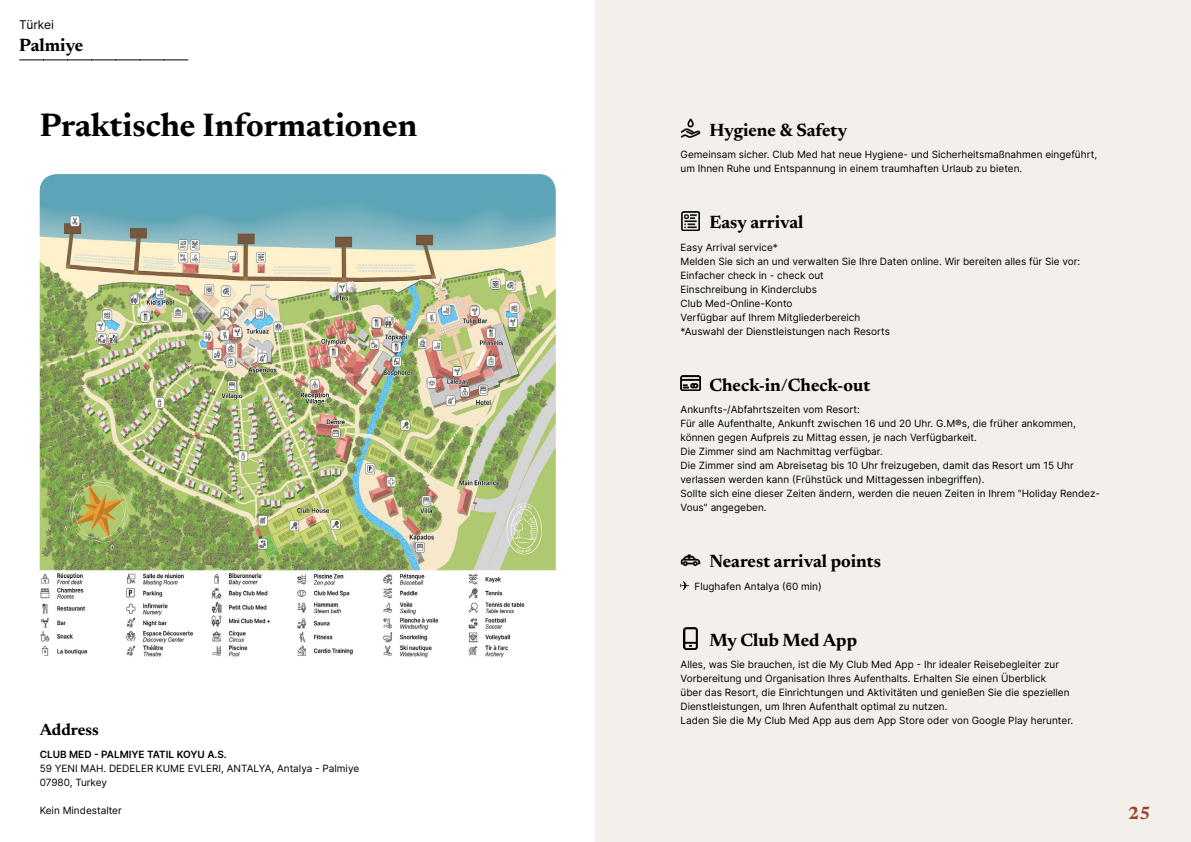
<style>
.page{position:relative;width:1191px;height:842px;background:#fff}
.page>*{position:absolute;margin:0;border:0;box-sizing:border-box;transform-origin:0 0}
.t1{font:700 33px "Newsreader 24 pt";color:#000}
.t2{font:700 18px "Newsreader 24 pt";color:#000}
.t3{font:700 18px "Newsreader 24 pt";color:#9d432c}
.t4{font:700 16.5px "Newsreader 24 pt";color:#000}
.t5{font:12px "Inter";color:#000}
.t6{font:10px/14px "Inter";color:#000}
.t7{font:600 10px "Inter";color:#000}
</style>
<div class="page">
<div style="left:595px;top:0;width:596px;height:842px;background:#f3f0ec"></div>
<img style="left:40px;top:174px;width:516px;height:484px">
<svg style="left:20px;top:60px;width:168px;height:1px"></svg>
<img style="left:680px;top:118px;width:20px;height:20px">
<img style="left:681px;top:211px;width:18px;height:20px">
<img style="left:680px;top:376px;width:20px;height:15px">
<img style="left:680px;top:554px;width:20px;height:13px">
<svg style="left:680px;top:581px;width:9px;height:9px"></svg>
<img style="left:684px;top:628px;width:13px;height:21px">
<p class="t5" style="left:19px;top:15px;width:36px">Türkei</p>
<h2 class="t2" style="left:19px;top:32px;width:66px">Palmiye</h2>
<h1 class="t1" style="left:40px;top:101px;width:379px">Praktische Informationen</h1>
<h3 class="t4" style="left:40px;top:718px;width:61px">Address</h3>
<p class="t7" style="left:40px;top:747px;width:189px">CLUB MED - PALMIYE TATIL KOYU A.S.</p>
<p class="t6" style="left:40px;top:761px;width:321px">59 YENI MAH. DEDELER KUME EVLERI, ANTALYA, Antalya - Palmiye<br>07980, Turkey</p>
<p class="t6" style="left:40px;top:803px;width:84px">Kein Mindestalter</p>
<h2 class="t2" style="left:709px;top:117px;width:139px">Hygiene &amp; Safety</h2>
<p class="t6" style="left:680px;top:147px;width:418px">Gemeinsam sicher. Club Med hat neue Hygiene- und Sicherheitsmaßnahmen eingeführt, um Ihnen Ruhe und Entspannung in einem traumhaften Urlaub zu bieten.</p>
<h2 class="t2" style="left:709px;top:209px;width:95px">Easy arrival</h2>
<p class="t6" style="left:680px;top:240px;width:401px">Easy Arrival service*<br>Melden Sie sich an und verwalten Sie Ihre Daten online. Wir bereiten alles für Sie vor:<br>Einfacher check in - check out<br>Einschreibung in Kinderclubs<br>Club Med-Online-Konto<br>Verfügbar auf Ihrem Mitgliederbereich<br>*Auswahl der Dienstleistungen nach Resorts</p>
<h2 class="t2" style="left:709px;top:372px;width:162px">Check-in/Check-out</h2>
<p class="t6" style="left:680px;top:402px;width:421px">Ankunfts-/Abfahrtszeiten vom Resort:<br>Für alle Aufenthalte, Ankunft zwischen 16 und 20 Uhr. G.M®s, die früher ankommen, können gegen Aufpreis zu Mittag essen, je nach Verfügbarkeit.<br>Die Zimmer sind am Nachmittag verfügbar.<br>Die Zimmer sind am Abreisetag bis 10 Uhr freizugeben, damit das Resort um 15 Uhr verlassen werden kann (Frühstück und Mittagessen inbegriffen).<br>Sollte sich eine dieser Zeiten ändern, werden die neuen Zeiten in Ihrem "Holiday Rendez-Vous" angegeben.</p>
<h2 class="t2" style="left:709px;top:548px;width:173px">Nearest arrival points</h2>
<p class="t6" style="left:694px;top:579px;width:129px">Flughafen Antalya (60 min)</p>
<h2 class="t2" style="left:709px;top:627px;width:149px">My Club Med App</h2>
<p class="t6" style="left:680px;top:657px;width:394px">Alles, was Sie brauchen, ist die My Club Med App - Ihr idealer Reisebegleiter zur Vorbereitung und Organisation Ihres Aufenthalts. Erhalten Sie einen Überblick<br>über das Resort, die Einrichtungen und Aktivitäten und genießen Sie die speziellen Dienstleistungen, um Ihren Aufenthalt optimal zu nutzen.<br>Laden Sie die My Club Med App aus dem App Store oder von Google Play herunter.</p>
<h2 class="t3" style="left:1128px;top:800px;width:24px">25</h2>
</div>
